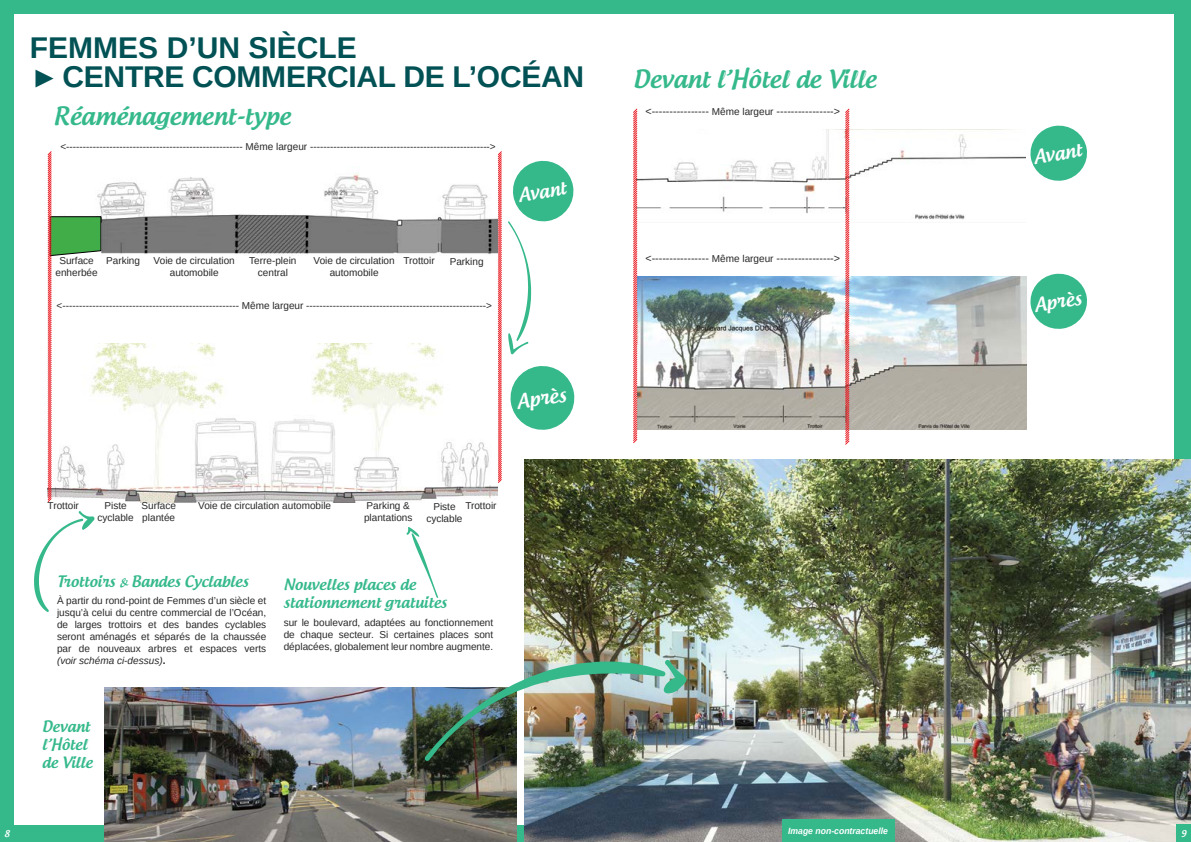
<style>
.page{position:relative;width:1191px;height:842px;background:#35b98b}
.page>*{position:absolute;margin:0;border:0;box-sizing:border-box;transform-origin:0 0}
.t1{font:700 30px/28.7px "Arimo";letter-spacing:-.01em;color:#025255}
.t2{font:500 24px "Androgyne";color:#35b98b}
.t3{font:500 19.2px "Androgyne";color:#fff}
.t4{font:500 18.4px "Androgyne";color:#fff}
.t5{font:500 18.2px "Androgyne";color:#fff}
.t6{font:500 15px/18px "Androgyne";color:#35b98b}
.t7{font:10.7px "Arimo";color:#292829}
.t8{font:10px/12px "Arimo";color:#292829;text-align:center}
.t9{font:italic 700 9px "Arimo";color:#fff;scale:.96 1}
.t10{font:500 9px "Androgyne";color:#fff}
.s1{font-style:italic}
.s2{font-weight:700}
.s3{font-size:10px}
</style>
<div class="page">
<div style="left:14px;top:14px;width:1160px;height:811px;background:#fff"></div>
<svg style="left:497px;top:151px;width:5px;height:332px"></svg>
<img style="left:102px;top:343px;width:396px;height:159px">
<img style="left:102px;top:166px;width:396px;height:91px">
<svg style="left:47px;top:151px;width:55px;height:351px"></svg>
<svg style="left:510px;top:366px;width:65px;height:64px"></svg>
<svg style="left:34px;top:511px;width:60px;height:101px"></svg>
<svg style="left:406px;top:527px;width:32px;height:71px"></svg>
<svg style="left:508px;top:160px;width:66px;height:194px"></svg>
<img style="left:104px;top:688px;width:412px;height:154px">
<img style="left:524px;top:459px;width:667px;height:383px">
<svg style="left:1030px;top:125px;width:57px;height:56px"></svg>
<svg style="left:1030px;top:273px;width:57px;height:56px"></svg>
<img style="left:638px;top:277px;width:388px;height:153px">
<img style="left:638px;top:130px;width:387px;height:90px">
<svg style="left:844px;top:108px;width:6px;height:337px;background:#e69395"></svg>
<svg style="left:633px;top:108px;width:5px;height:335px;background:#ed8c90"></svg>
<div style="left:782px;top:819px;width:112px;height:23px;background:#35b98b"></div>
<img style="left:424px;top:659px;width:263px;height:102px">
<div style="left:1176px;top:825px;width:15px;height:17px;background:#35b98b"></div>
<h1 class="t1" style="left:30px;top:34px;width:555px">FEMMES D’UN SIÈCLE<br>► CENTRE COMM ERCIAL DE L’OCÉAN</h1>
<h2 class="t2" style="left:54px;top:101px;width:239px">Réaménagement-type</h2>
<p class="t8" style="left:60px;top:140px;width:437px">&lt;----------------------------------------------------- Même largeur ------------------------------------------------------&gt;</p>
<h3 class="t5" style="left:517px;top:184px;width:51px;rotate:-9deg">Avant</h3>
<p class="t8" style="left:55px;top:255px;width:44px">Surface enherbée</p>
<p class="t8" style="left:106px;top:255px;width:35px">Parking</p>
<p class="t8" style="left:154px;top:255px;width:83px">Voie de circulation automobile</p>
<p class="t8" style="left:249px;top:255px;width:49px">Terre-plein central</p>
<p class="t8" style="left:313px;top:255px;width:123px">Voie de circulation Trottoir</p>
<p class="t8" style="left:450px;top:255px;width:35px">Parking</p>
<p class="t8" style="left:330px;top:267px;width:50px">automobile</p>
<p class="t8" style="left:57px;top:299px;width:437px">&lt;----------------------------------------------------- Même largeur ------------------------------------------------------&gt;</p>
<h3 class="t3" style="left:515px;top:390px;width:51px;rotate:-9deg">Après</h3>
<p class="t8" style="left:48px;top:500px;width:33px">Trottoir</p>
<p class="t8" style="left:104px;top:500px;width:24px">Piste</p>
<p class="t8" style="left:465px;top:500px;width:33px">Trottoir</p>
<p class="t8" style="left:98px;top:512px;width:38px">cyclable</p>
<p class="t8" style="left:426px;top:501px;width:38px">Piste cyclable</p>
<p class="t8" style="left:198px;top:500px;width:134px">Voie de circulation automobile</p>
<p class="t8" style="left:364px;top:500px;width:50px;text-align:left">Parking &amp; plantations</p>
<p class="t8" style="left:141px;top:500px;width:36px;text-align:left">Surface plantée</p>
<h3 class="t6" style="left:57px;top:572px;width:193px">Trottoirs &amp; Bandes Cyclables</h3>
<p class="t8" style="left:57px;top:595px;width:211px;text-align:justify">À partir du rond-point de Femmes d’un siècle et jusqu’à celui du centre commercial de l’Océan, de larges trottoirs et des bandes cyclables seront aménagés et séparés de la chaussée par de nouveaux arbres et espaces verts <span class="s1">(voir schéma ci-dessus)</span><span class="s2">.</span></p>
<h3 class="t6" style="left:284px;top:575px;width:165px">Nouvelles places de stationnement gratuites</h3>
<p class="t8" style="left:284px;top:616px;width:211px;text-align:justify">sur le boulevard, adaptées au fonctionnement de chaque secteur. Si certaines places sont déplacées, globalement leur nombre augmente.</p>
<h3 class="t6" style="left:42px;top:717px;width:52px">Devant l’Hôtel de Ville</h3>
<h2 class="t2" style="left:633px;top:64px;width:246px">Devant l’Hôtel de Ville</h2>
<p class="t7" style="left:645px;top:104px;width:196px">&lt;---------------- <span class="s3">Même largeur</span> ----------------&gt;</p>
<p class="t7" style="left:645px;top:251px;width:196px">&lt;---------------- <span class="s3">Même largeur</span> ----------------&gt;</p>
<h3 class="t4" style="left:1032px;top:146px;width:52px;rotate:-9deg">Avant</h3>
<h3 class="t4" style="left:1032px;top:294px;width:49px;rotate:-9deg">Après</h3>
<p class="t9" style="left:788px;top:825px;width:106px">Image non-contractuelle</p>
<p class="t10" style="left:4px;top:828px;width:7px">8</p>
<p class="t10" style="left:1181px;top:828px;width:7px">9</p>
</div>
